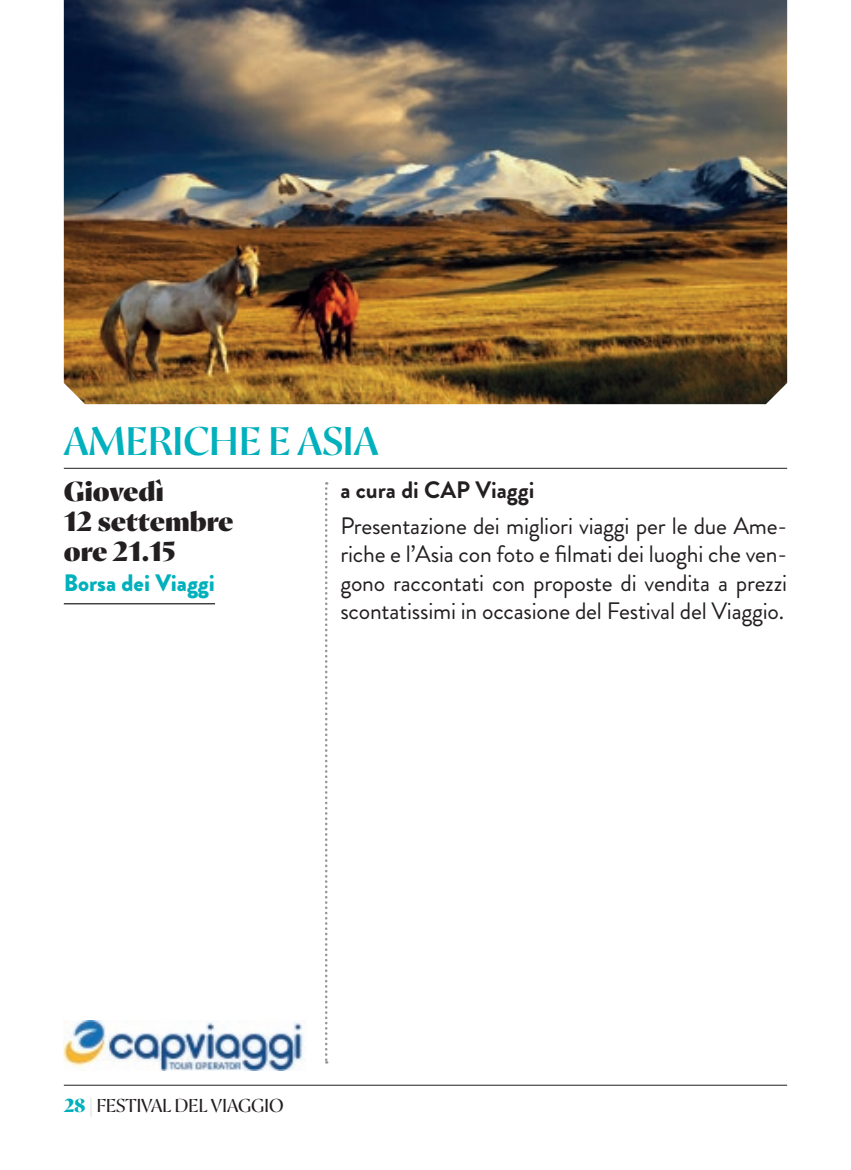
<style>
.page{position:relative;width:851px;height:1170px;background:#fff}
.page>*{position:absolute;margin:0;border:0;box-sizing:border-box;transform-origin:0 0}
.t1{font:600 40px "Proza Display";letter-spacing:-.01em;color:#00b0bc}
.t2{font:900 27.5px/30.2px "Proza Display";color:#231f20}
.t3{font:23.75px/28.5px "Brandon Grotesque";letter-spacing:-.01em;color:#231f20;text-align:justify}
.t4{font:700 23.75px "Brandon Grotesque";color:#231f20}
.t5{font:900 23.75px "Brandon Grotesque";letter-spacing:-.01em;color:#00b0bc}
.t6{font:18.75px "Proza Display";color:#231f20}
.s1{font-weight:900;color:#00b0bc}
.s2{color:#a8a9ad}
</style>
<div class="page">
<hr style="left:64px;top:1084px;width:723px;height:1px;background:#231f20">
<img style="left:64px;top:0;width:723px;height:404px">
<hr style="left:64px;top:603px;width:151px;height:1px;background:#231f20">
<hr style="left:64px;top:468px;width:723px;height:1px;background:#231f20">
<svg style="left:325px;top:482px;width:2px;height:581px"></svg>
<img style="left:64px;top:1020px;width:240px;height:50px">
<h1 class="t1" style="left:64px;top:418px;width:316px">AMERICHE E ASIA</h1>
<p class="t2" style="left:64px;top:476px;width:171px">Giovedì<br>12 settembre ore 21.15</p>
<p class="t5" style="left:64px;top:565px;width:153px">Borsa dei Viaggi</p>
<p class="t4" style="left:340px;top:473px;width:195px">a cura di CAP Viaggi</p>
<p class="t3" style="left:340px;top:511px;width:448px">Presentazione dei migliori viaggi per le due Ame&shy;riche e l’Asia con foto e filmati dei luoghi che ven&shy;gono raccontati con proposte di vendita a prezzi scontatissimi in occasione del Festival del Viaggio.</p>
<p class="t6" style="left:64px;top:1094px;width:72px"><span class="s1">28</span> <span class="s2">|</span> FESTIVAL</p>
<p class="t6" style="left:174px;top:1094px;width:12px">DEL</p>
<p class="t6" style="left:211px;top:1094px;width:23px">VIAGGIO</p>
</div>
